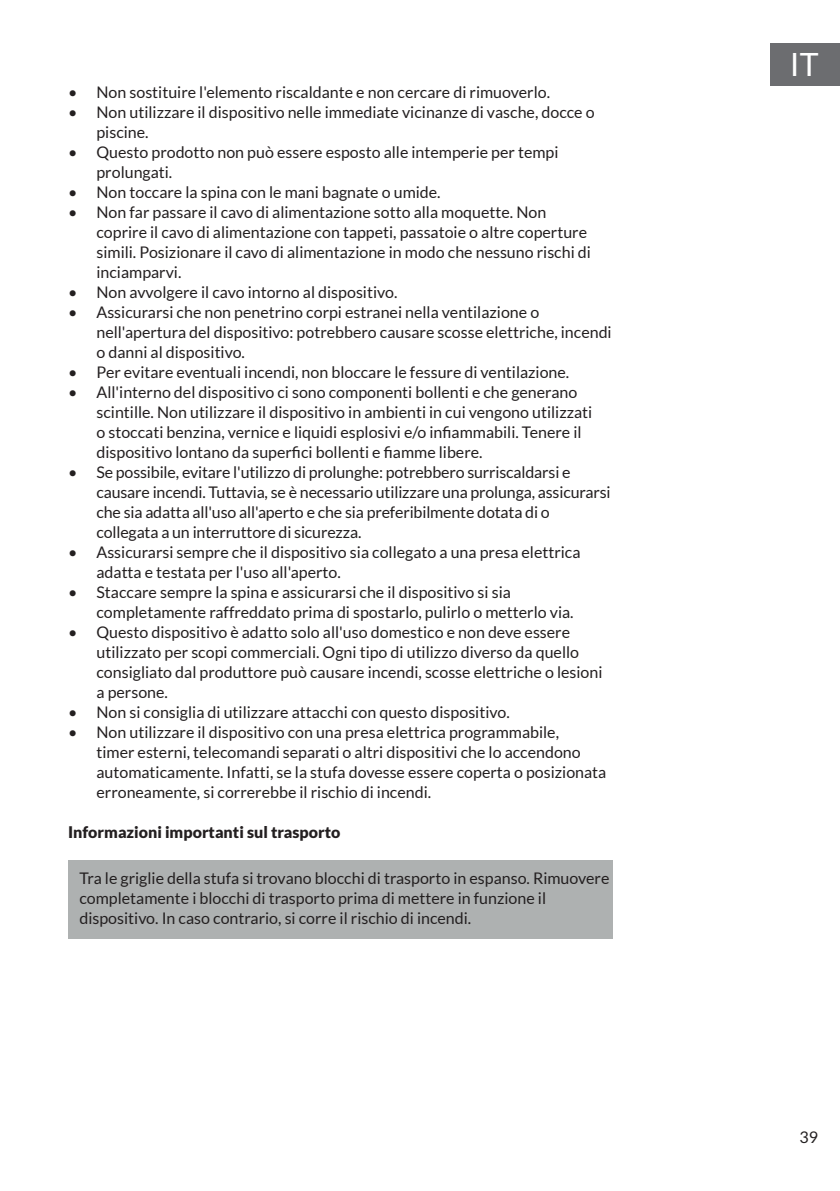
<style>
.page{position:relative;width:840px;height:1191px;background:#fff}
.page>*{position:absolute;margin:0;border:0;box-sizing:border-box;transform-origin:0 0}
.t1{font:32px "Lato";color:#fff}
.Base_Text_HINWEIS_gr{font:16px/20px "Lato";color:#231f20}
.Headline{font:900 16px "Lato";color:#231f20}
</style>
<div class="page">
<div style="left:770px;top:43px;width:69px;height:42px;background:#6c6d70"></div>
<div style="left:68px;top:859px;width:544px;height:79px;background:#aeb1b1"></div>
<p class="Base_Text_HINWEIS_gr" style="left:68px;top:82px;width:483px">• Non sostituire l'elemento riscaldante e non cercare di rimuoverlo.</p>
<p class="Base_Text_HINWEIS_gr" style="left:96px;top:102px;width:499px;text-indent:-28px">• Non utilizzare il dispositivo nelle immediate vicinanze di vasche, docce o piscine.</p>
<p class="Base_Text_HINWEIS_gr" style="left:96px;top:142px;width:463px;text-indent:-28px">• Questo prodotto non può essere esposto alle intemperie per tempi prolungati.</p>
<p class="Base_Text_HINWEIS_gr" style="left:68px;top:182px;width:374px">• Non toccare la spina con le mani bagnate o umide.</p>
<p class="Base_Text_HINWEIS_gr" style="left:96px;top:202px;width:495px;text-indent:-28px">• Non far passare il cavo di alimentazione sotto alla moquette. Non coprire il cavo di alimentazione con tappeti, passatoie o altre coperture simili. Posizionare il cavo di alimentazione in modo che nessuno rischi di inciamparvi.</p>
<p class="Base_Text_HINWEIS_gr" style="left:68px;top:282px;width:330px">• Non avvolgere il cavo intorno al dispositivo.</p>
<p class="Base_Text_HINWEIS_gr" style="left:96px;top:302px;width:516px;text-indent:-28px">• Assicurarsi che non penetrino corpi estranei nella ventilazione o nell'apertura del dispositivo: potrebbero causare scosse elettriche, incendi o danni al dispositivo.</p>
<p class="Base_Text_HINWEIS_gr" style="left:68px;top:362px;width:502px">• Per evitare eventuali incendi, non bloccare le fessure di ventilazione.</p>
<p class="Base_Text_HINWEIS_gr" style="left:96px;top:382px;width:497px;text-indent:-28px">• All'interno del dispositivo ci sono componenti bollenti e che generano scintille. Non utilizzare il dispositivo in ambienti in cui vengono utilizzati o stoccati benzina, vernice e liquidi esplosivi e/o infiammabili. Tenere il dispositivo lontano da superfici bollenti e fiamme libere.</p>
<p class="Base_Text_HINWEIS_gr" style="left:96px;top:462px;width:515px;text-indent:-28px">• Se possibile, evitare l'utilizzo di prolunghe: potrebbero surriscaldarsi e causare incendi. Tuttavia, se è necessario utilizzare una prolunga, assicurarsi che sia adatta all'uso all'aperto e che sia preferibilmente dotata di o collegata a un interruttore di sicurezza.</p>
<p class="Base_Text_HINWEIS_gr" style="left:96px;top:542px;width:485px;text-indent:-28px">• Assicurarsi sempre che il dispositivo sia collegato a una presa elettrica adatta e testata per l'uso all'aperto.</p>
<p class="Base_Text_HINWEIS_gr" style="left:96px;top:582px;width:478px;text-indent:-28px">• Staccare sempre la spina e assicurarsi che il dispositivo si sia completamente raffreddato prima di spostarlo, pulirlo o metterlo via.</p>
<p class="Base_Text_HINWEIS_gr" style="left:96px;top:622px;width:507px;text-indent:-28px">• Questo dispositivo è adatto solo all'uso domestico e non deve essere utilizzato per scopi commerciali. Ogni tipo di utilizzo diverso da quello consigliato dal produttore può causare incendi, scosse elettriche o lesioni a persone.</p>
<p class="Base_Text_HINWEIS_gr" style="left:68px;top:702px;width:443px">• Non si consiglia di utilizzare attacchi con questo dispositivo.</p>
<p class="Base_Text_HINWEIS_gr" style="left:96px;top:722px;width:511px;text-indent:-28px">• Non utilizzare il dispositivo con una presa elettrica programmabile,<br>timer esterni, telecomandi separati o altri dispositivi che lo accendono automaticamente. Infatti, se la stufa dovesse essere coperta o posizionata erroneamente, si correrebbe il rischio di incendi.</p>
<p class="Headline" style="left:68px;top:823px;width:273px">Informazioni importanti sul trasporto</p>
<p class="Base_Text_HINWEIS_gr" style="left:79px;top:868px;width:531px">Tra le griglie della stufa si trovano blocchi di trasporto in espanso. Rimuovere completamente i blocchi di trasporto prima di mettere in funzione il dispositivo. In caso contrario, si corre il rischio di incendi.</p>
<h1 class="t1" style="left:789px;top:47px;width:30px">IT</h1>
<p class="Base_Text_HINWEIS_gr" style="left:799px;top:1127px;width:20px">39</p>
</div>
